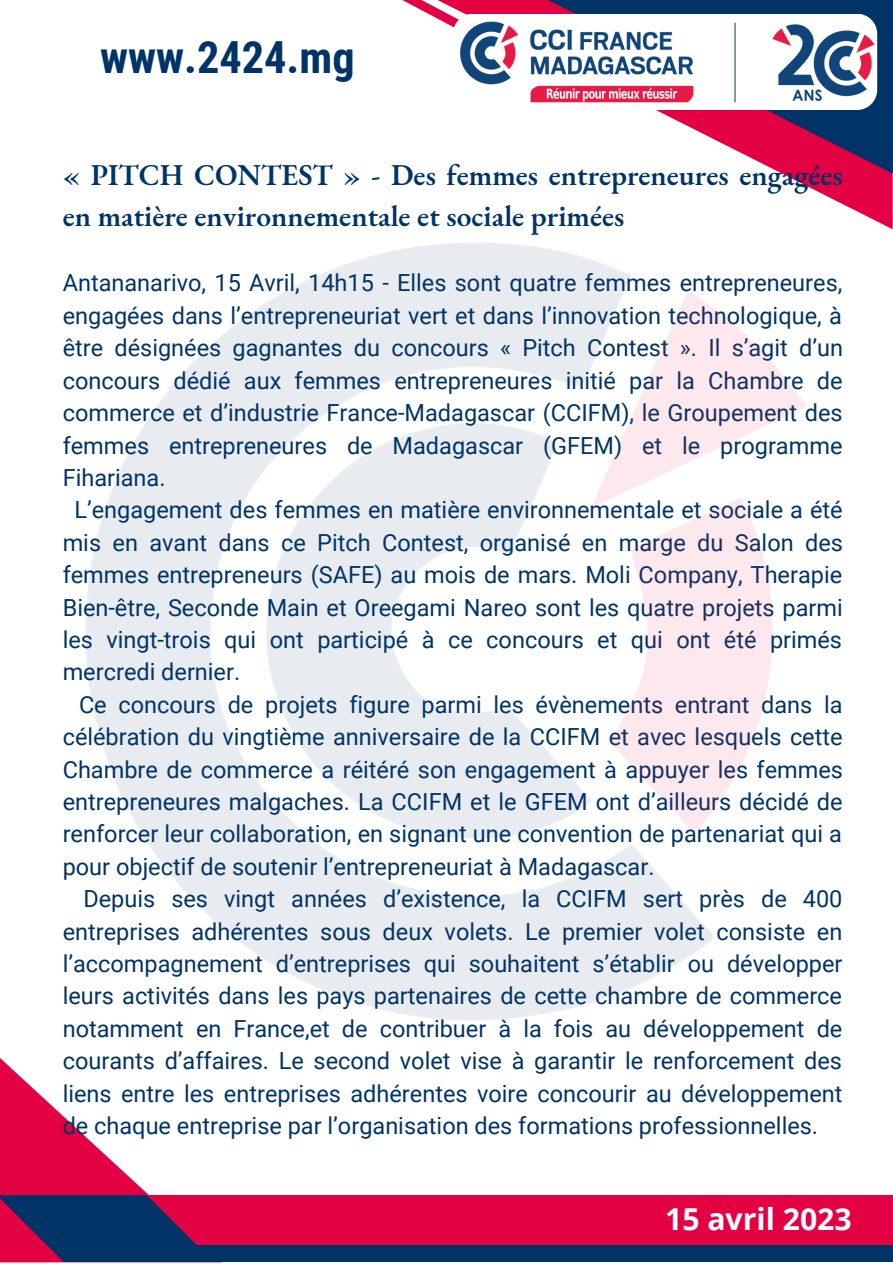
<style>
.page{position:relative;width:893px;height:1264px;background:#fff}
.page>*{position:absolute;margin:0;border:0;box-sizing:border-box;transform-origin:0 0}
.t1{font:700 44.25px "Roboto Condensed";color:#003466}
.t2{font:700 30.15px "Open Sans";color:#fff}
.t3{font:600 29.55px/40.2px "EB Garamond";color:#003466}
.t4{font:23.55px "Roboto";color:#003466}
</style>
<div class="page">
<svg style="left:0;top:1058px;width:149px;height:137px"></svg>
<div style="left:89px;top:1195px;width:803px;height:67px;background:#e30043"></div>
<div style="left:89px;top:1244px;width:803px;height:17px;background:#003466"></div>
<svg style="left:0;top:1195px;width:214px;height:67px"></svg>
<svg style="left:791px;top:178px;width:101px;height:51px"></svg>
<svg style="left:624px;top:0;width:268px;height:178px"></svg>
<svg style="left:402px;top:0;width:222px;height:28px"></svg>
<div style="left:453px;top:14px;width:424px;height:95px;background:#fff;border-radius:20px"></div>
<img style="left:458px;top:20px;width:419px;height:84px">
<h1 class="t1" style="left:100px;top:32px;width:256px">www.2424.mg</h1>
<p class="t3" style="left:63px;top:155px;width:781px">« PITCH CONTEST » - Des femmes entrepreneures engagées en matière environnementale et sociale primées</p>
<p class="t4" style="left:63px;top:269px;width:781px">Antananarivo, 15 Avril, 14h15 - Elles sont quatre femmes entrepreneures,</p>
<p class="t4" style="left:63px;top:302px;width:780px">engagées dans l’entrepreneuriat vert et dans l’innovation technologique, à</p>
<p class="t4" style="left:63px;top:334px;width:781px">être désignées gagnantes du concours « Pitch Contest ». Il s’agit d’un</p>
<p class="t4" style="left:63px;top:367px;width:781px">concours dédié aux femmes entrepreneures initié par la Chambre de</p>
<p class="t4" style="left:63px;top:399px;width:781px">commerce et d’industrie France-Madagascar (CCIFM), le Groupement des</p>
<p class="t4" style="left:63px;top:431px;width:781px">femmes entrepreneures de Madagascar (GFEM) et le programme</p>
<p class="t4" style="left:63px;top:464px;width:104px">Fihariana.</p>
<p class="t4" style="left:74px;top:496px;width:769px">L’engagement des femmes en matière environnementale et sociale a été</p>
<p class="t4" style="left:63px;top:529px;width:781px">mis en avant dans ce Pitch Contest, organisé en marge du Salon des</p>
<p class="t4" style="left:63px;top:561px;width:781px">femmes entrepreneurs (SAFE) au mois de mars. Moli Company, Therapie</p>
<p class="t4" style="left:63px;top:593px;width:781px">Bien-être, Seconde Main et Oreegami Nareo sont les quatre projets parmi</p>
<p class="t4" style="left:63px;top:626px;width:780px">les vingt-trois qui ont participé à ce concours et qui ont été primés</p>
<p class="t4" style="left:63px;top:658px;width:179px">mercredi dernier.</p>
<p class="t4" style="left:79px;top:691px;width:765px">Ce concours de projets figure parmi les évènements entrant dans la</p>
<p class="t4" style="left:63px;top:723px;width:781px">célébration du vingtième anniversaire de la CCIFM et avec lesquels cette</p>
<p class="t4" style="left:63px;top:755px;width:781px">Chambre de commerce a réitéré son engagement à appuyer les femmes</p>
<p class="t4" style="left:63px;top:788px;width:781px">entrepreneures malgaches. La CCIFM et le GFEM ont d’ailleurs décidé de</p>
<p class="t4" style="left:63px;top:820px;width:780px">renforcer leur collaboration, en signant une convention de partenariat qui a</p>
<p class="t4" style="left:63px;top:853px;width:593px">pour objectif de soutenir l’entrepreneuriat à Madagascar.</p>
<p class="t4" style="left:83px;top:885px;width:760px">Depuis ses vingt années d’existence, la CCIFM sert près de 400</p>
<p class="t4" style="left:63px;top:917px;width:781px">entreprises adhérentes sous deux volets. Le premier volet consiste en</p>
<p class="t4" style="left:63px;top:950px;width:781px">l’accompagnement d’entreprises qui souhaitent s’établir ou développer</p>
<p class="t4" style="left:63px;top:982px;width:780px">leurs activités dans les pays partenaires de cette chambre de commerce</p>
<p class="t4" style="left:63px;top:1015px;width:781px">notamment en France,et de contribuer à la fois au développement de</p>
<p class="t4" style="left:63px;top:1047px;width:780px">courants d’affaires. Le second volet vise à garantir le renforcement des</p>
<p class="t4" style="left:63px;top:1079px;width:781px">liens entre les entreprises adhérentes voire concourir au développement</p>
<p class="t4" style="left:63px;top:1112px;width:757px">de chaque entreprise par l’organisation des formations professionnelles.</p>
<p class="t2" style="left:665px;top:1197px;width:188px">15 avril 2023</p>
</div>
